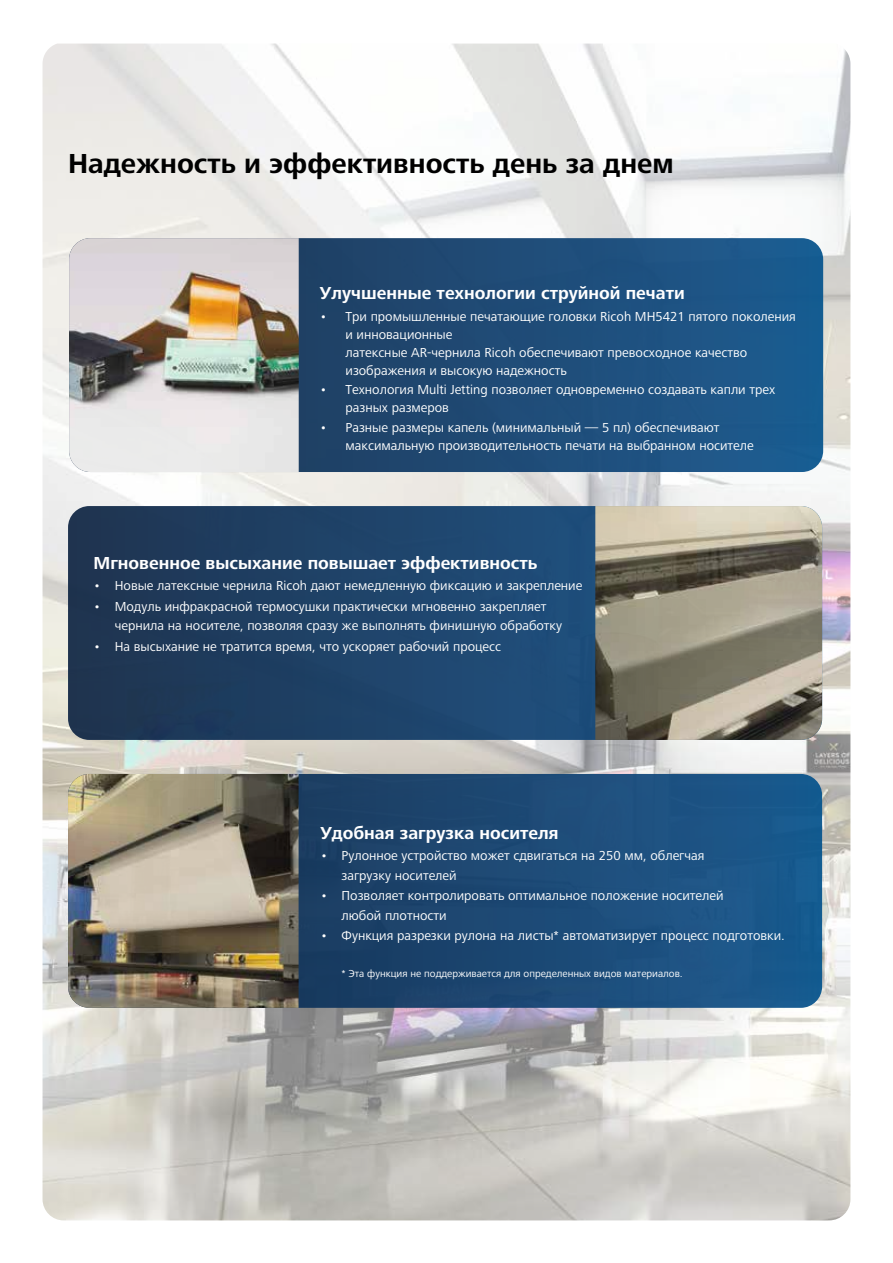
<style>
.page{position:relative;width:893px;height:1263px;background:#fff}
.page>*{position:absolute;margin:0;border:0;box-sizing:border-box;transform-origin:0 0}
.t1{font:700 28.5px "Frutiger Next LTW1 G";color:#000}
.t2{font:700 18px "Frutiger Next LTW1 G";color:#fff}
.t3{font:13.5px/18px "Frutiger Next LTW1 G";color:#fff}
.t4{font:10.5px "Frutiger Next LTW1 G";color:#fff}
</style>
<div class="page">
<img style="left:43px;top:44px;width:807px;height:1176px">
<svg style="left:69px;top:238px;width:754px;height:234px;background:#1e4d7a"></svg>
<img style="left:69px;top:238px;width:230px;height:234px">
<svg style="left:68px;top:506px;width:754px;height:234px;background:#1e4166"></svg>
<img style="left:595px;top:506px;width:227px;height:234px">
<svg style="left:68px;top:774px;width:754px;height:234px;background:#1b4b78"></svg>
<img style="left:68px;top:774px;width:231px;height:234px">
<h1 class="t1" style="left:68px;top:147px;width:607px">Надежность и эффективность день за днем</h1>
<h2 class="t2" style="left:320px;top:283px;width:366px">Улучшенные технологии струйной печати</h2>
<p class="t3" style="left:345px;top:308px;width:452px;text-indent:-26px">• Три промышленные печатающие головки Ricoh MH5421 пятого поколения и инновационные<br>латексные AR-чернила Ricoh обеспечивают превосходное качество изображения и высокую надежность</p>
<p class="t3" style="left:345px;top:381px;width:431px;text-indent:-26px">• Технология Multi Jetting позволяет одновременно создавать капли трех разных размеров</p>
<p class="t3" style="left:345px;top:419px;width:410px;text-indent:-26px">• Разные размеры капель (минимальный — 5 пл) обеспечивают максимальную производительность печати на выбранном носителе</p>
<h2 class="t2" style="left:94px;top:553px;width:445px">Мгновенное высыхание повышает эффективность</h2>
<p class="t3" style="left:94px;top:577px;width:490px">• Новые латексные чернила Ricoh дают немедленную фиксацию и закрепление</p>
<p class="t3" style="left:115px;top:597px;width:449px;line-height:19.5px;text-indent:-21px">• Модуль инфракрасной термосушки практически мгновенно закрепляет чернила на носителе, позволяя сразу же выполнять финишную обработку</p>
<p class="t3" style="left:94px;top:637px;width:409px">• На высыхание не тратится время, что ускоряет рабочий процесс</p>
<h2 class="t2" style="left:320px;top:822px;width:240px">Удобная загрузка носителя</h2>
<p class="t3" style="left:342px;top:846px;width:364px;line-height:19.5px;text-indent:-21px">• Рулонное устройство может сдвигаться на 250 мм, облегчая загрузку носителей</p>
<p class="t3" style="left:342px;top:886px;width:383px;line-height:19.5px;text-indent:-21px">• Позволяет контролировать оптимальное положение носителей любой плотности</p>
<p class="t3" style="left:320px;top:927px;width:466px">• Функция разрезки рулона на листы* автоматизирует процесс подготовки.</p>
<p class="t4" style="left:342px;top:967px;width:343px">* Эта функция не поддерживается для определенных видов материалов.</p>
</div>
